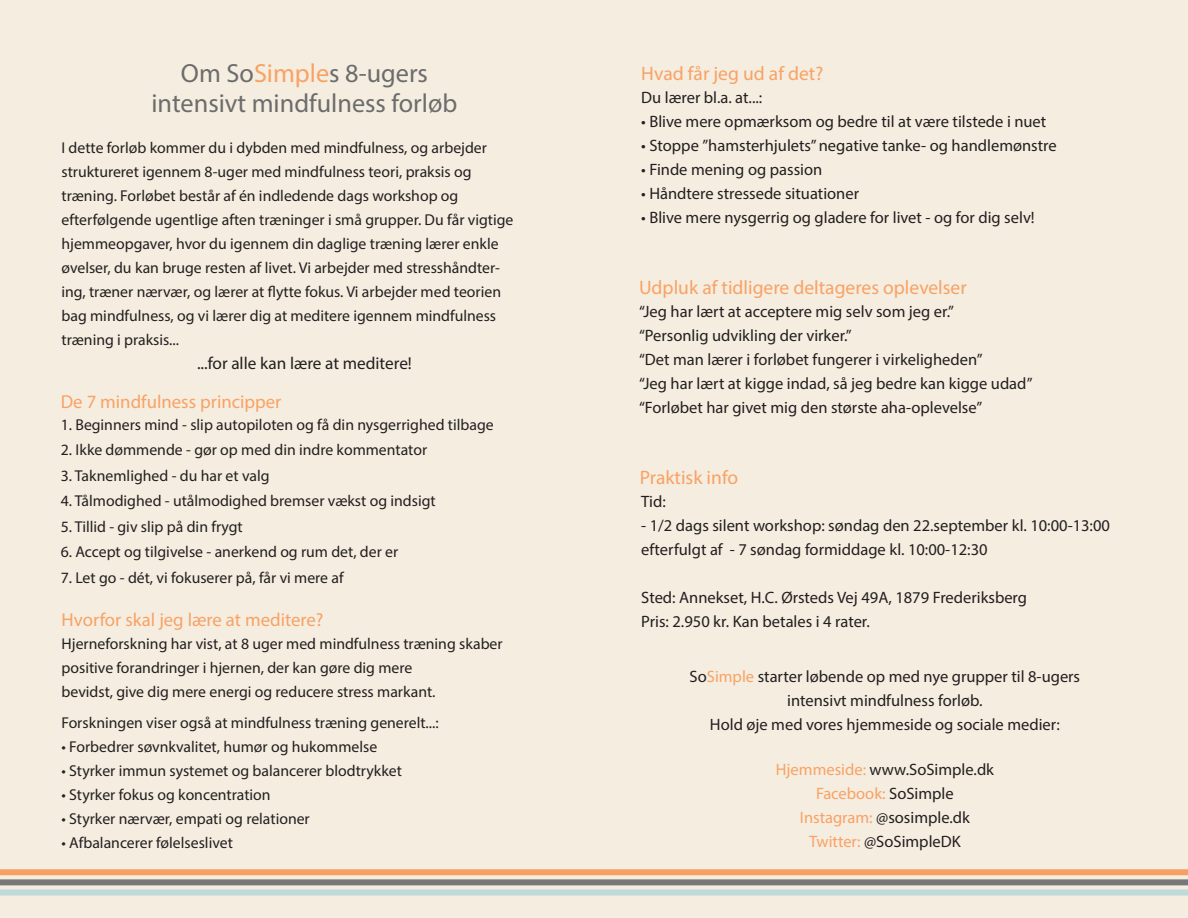
<style>
.page{position:relative;width:1188px;height:918px;background:#f4ede0}
.page>*{position:absolute;margin:0;border:0;box-sizing:border-box;transform-origin:0 0}
.Heading{font:26.25px "Myriad Pro";color:#6c6c6c}
.Subhead{font:19.5px "Myriad Pro";color:#f9a264}
.Body_Text{font:19.5px "Myriad Pro";color:#f9a264}
.Subhead-2{font:18.75px "Myriad Pro";color:#f9a264}
.Body_Text-2{font:17.25px "Myriad Pro";color:#231f20}
.Subhead-3{font:16.5px "Myriad Pro";color:#231f20}
.Subhead-4{font:16.5px "Myriad Pro";color:#f9a264}
.Subhead-5{font:15.75px/24px "Myriad Pro";color:#231f20}
.Body_Text-3{font:15.75px/24px "Myriad Pro";color:#231f20}
.s1{color:#f9a264}
.s2{color:#231f20}
</style>
<div class="page">
<div style="left:0;top:890px;width:1188px;height:6px;background:#c0dada"></div>
<div style="left:0;top:879px;width:1188px;height:6px;background:#777877"></div>
<div style="left:0;top:869px;width:1188px;height:6px;background:#f8a064"></div>
<p class="Heading" style="left:181px;top:57px;width:249px">Om So<span class="s1">Simple</span>s 8-ugers</p>
<p class="Heading" style="left:151px;top:87px;width:308px">intensivt mindfulness forløb</p>
<p class="Body_Text-3" style="left:62px;top:136px;width:427px">I dette forløb kommer du i dybden med mindfulness, og arbejder struktureret igennem 8-uger med mindfulness teori, praksis og træning. Forløbet består af én indledende dags workshop og</p>
<p class="Body_Text-3" style="left:62px;top:208px;width:454px">efterfølgende ugentlige aften træninger i små grupper. Du får vigtige hjemmeopgaver, hvor du igennem din daglige træning lærer enkle øvelser, du kan bruge resten af livet. Vi arbejder med stresshåndter&shy;ing, træner nærvær, og lærer at flytte fokus. Vi arbejder med teorien bag mindfulness, og vi lærer dig at meditere igennem mindfulness træning i praksis...</p>
<p class="Body_Text-2" style="left:197px;top:353px;width:216px">...for alle kan lære at meditere!</p>
<p class="Subhead-2" style="left:61px;top:390px;width:222px">De 7 mindfulness principper</p>
<p class="Subhead-5" style="left:61px;top:412px;width:435px">1. Beginners mind - slip autopiloten og få din nysgerrighed tilbage</p>
<p class="Subhead-5" style="left:61px;top:438px;width:368px">2. Ikke dømmende - gør op med din indre kommentator</p>
<p class="Subhead-5" style="left:61px;top:463px;width:210px">3. Taknemlighed - du har et valg</p>
<p class="Subhead-5" style="left:61px;top:489px;width:377px">4. Tålmodighed - utålmodighed bremser vækst og indsigt</p>
<p class="Subhead-5" style="left:61px;top:514px;width:184px">5. Tillid - giv slip på din frygt</p>
<p class="Subhead-5" style="left:61px;top:540px;width:339px">6. Accept og tilgivelse - anerkend og rum det, der er</p>
<p class="Subhead-5" style="left:61px;top:565px;width:284px">7. Let go - dét, vi fokuserer på, får vi mere af</p>
<p class="Subhead-2" style="left:62px;top:609px;width:264px">Hvorfor skal jeg lære at meditere?</p>
<p class="Subhead-5" style="left:62px;top:631px;width:443px">Hjerneforskning har vist, at 8 uger med mindfulness træning skaber positive forandringer i hjernen, der kan gøre dig mere</p>
<p class="Subhead-5" style="left:62px;top:679px;width:376px">bevidst, give dig mere energi og reducere stress markant.</p>
<p class="Subhead-5" style="left:62px;top:711px;width:379px">Forskningen viser også at mindfulness træning generelt...:</p>
<p class="Subhead-5" style="left:62px;top:735px;width:317px">• Forbedrer søvnkvalitet, humør og hukommelse</p>
<p class="Subhead-5" style="left:62px;top:759px;width:342px">• Styrker immun systemet og balancerer blodtrykket</p>
<p class="Subhead-5" style="left:62px;top:783px;width:211px">• Styrker fokus og koncentration</p>
<p class="Subhead-5" style="left:62px;top:807px;width:250px">• Styrker nærvær, empati og relationer</p>
<p class="Subhead-5" style="left:62px;top:831px;width:173px">• Afbalancerer følelseslivet</p>
<p class="Subhead" style="left:641px;top:61px;width:184px">Hvad får jeg ud af det?</p>
<p class="Subhead-3" style="left:641px;top:88px;width:123px">Du lærer bl.a. at...:</p>
<p class="Subhead-3" style="left:641px;top:112px;width:407px">• Blive mere opmærksom og bedre til at være tilstede i nuet</p>
<p class="Subhead-3" style="left:641px;top:136px;width:417px">• Stoppe ”hamsterhjulets” negative tanke- og handlemønstre</p>
<p class="Subhead-3" style="left:641px;top:160px;width:183px">• Finde mening og passion</p>
<p class="Subhead-3" style="left:641px;top:184px;width:219px">• Håndtere stressede situationer</p>
<p class="Subhead-3" style="left:641px;top:208px;width:395px">• Blive mere nysgerrig og gladere for livet - og for dig selv!</p>
<p class="Subhead" style="left:639px;top:275px;width:329px">Udpluk af tidligere deltageres oplevelser</p>
<p class="Subhead-3" style="left:639px;top:302px;width:317px">“Jeg har lært at acceptere mig selv som jeg er.”</p>
<p class="Subhead-3" style="left:639px;top:326px;width:214px">“Personlig udvikling der virker.”</p>
<p class="Subhead-3" style="left:639px;top:350px;width:345px">“Det man lærer i forløbet fungerer i virkeligheden”</p>
<p class="Subhead-3" style="left:639px;top:374px;width:395px">“Jeg har lært at kigge indad, så jeg bedre kan kigge udad”</p>
<p class="Subhead-3" style="left:639px;top:398px;width:345px">“Forløbet har givet mig den største aha-oplevelse”</p>
<p class="Body_Text" style="left:640px;top:465px;width:100px">Praktisk info</p>
<p class="Subhead-3" style="left:641px;top:491px;width:26px">Tid:</p>
<p class="Subhead-3" style="left:641px;top:515px;width:470px">- 1/2 dags silent workshop: søndag den 22.september kl. 10:00-13:00</p>
<p class="Subhead-3" style="left:641px;top:539px;width:348px">efterfulgt af - 7 søndag formiddage kl. 10:00-12:30</p>
<p class="Subhead-3" style="left:641px;top:587px;width:387px">Sted: Annekset, H.C. Ørsteds Vej 49A, 1879 Frederiksberg</p>
<p class="Subhead-3" style="left:641px;top:611px;width:230px">Pris: 2.950 kr. Kan betales i 4 rater.</p>
<p class="Subhead-3" style="left:690px;top:667px;width:392px">So<span class="s1">Simple</span> starter løbende op med nye grupper til 8-ugers</p>
<p class="Subhead-3" style="left:787px;top:691px;width:197px">intensivt mindfulness forløb.</p>
<p class="Subhead-3" style="left:710px;top:715px;width:351px">Hold øje med vores hjemmeside og sociale medier:</p>
<p class="Subhead-3" style="left:776px;top:759px;width:220px"><span class="s1">Hjemmeside:</span> www.SoSimple.dk</p>
<p class="Subhead-4" style="left:816px;top:783px;width:139px">Facebook: <span class="s2">SoSimple</span></p>
<p class="Subhead-3" style="left:800px;top:807px;width:171px"><span class="s1">Instagram:</span> @sosimple.dk</p>
<p class="Subhead-3" style="left:809px;top:831px;width:153px"><span class="s1">Twitter:</span> @SoSimpleDK</p>
</div>
